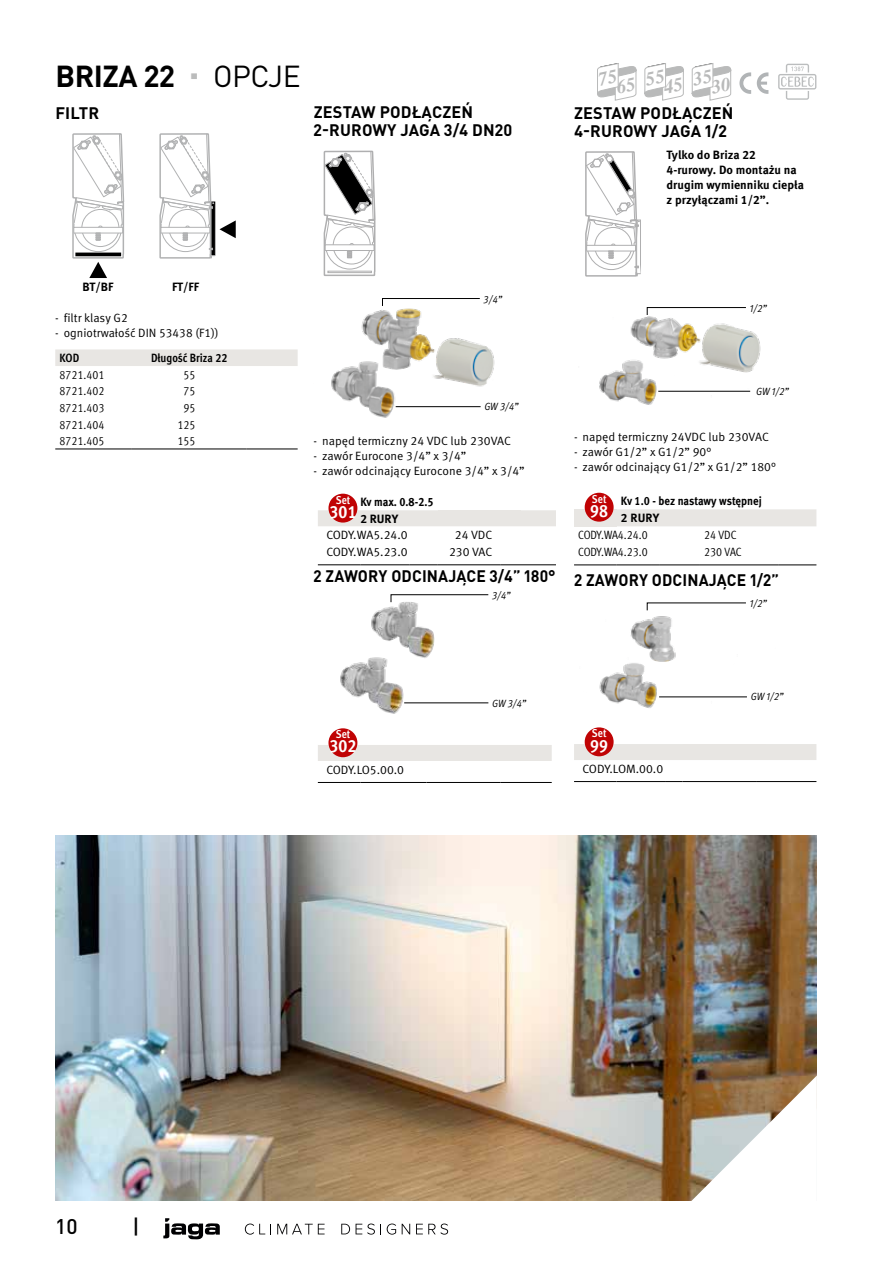
<style>
.page{position:relative;width:893px;height:1263px;background:#fff}
.page>*{position:absolute;margin:0;border:0;box-sizing:border-box;transform-origin:0 0}
.t1{font:700 30px "DIN Pro";letter-spacing:-.015em;color:#000}
.t2{font:30px "DIN Pro";letter-spacing:-.015em;color:#000}
.t3{font:500 21px "DIN Pro";color:#000}
.t4{font:700 condensed 17.85px "Meta Pro";color:#fff}
.t5{font:700 16.5px/18px "DIN Pro";letter-spacing:.01em;color:#000}
.t6{font:700 16.5px "DIN Pro";letter-spacing:.01em;color:#000;scale:.95 1}
.t7{font:12px "Meta Pro";color:#000}
.t8{font:12px "Meta Pro Cond Norm";color:#000}
.t9{font:700 12px/15px "Meta Pro";color:#000}
.t10{font:700 12px/16.5px "Meta Pro";color:#000;scale:.9 1}
.t11{font:700 condensed 12px "Meta Pro";color:#000}
.t12{font:700 condensed 11.55px "Meta Pro";color:#fff}
.t13{font:italic 10.5px "Meta Pro";letter-spacing:-.02em;color:#000;scale:.9 1}
</style>
<div class="page">
<svg style="left:739px;top:72px;width:12px;height:22px"></svg>
<svg style="left:757px;top:72px;width:11px;height:22px"></svg>
<svg style="left:778px;top:64px;width:38px;height:36px"></svg>
<img style="left:55px;top:836px;width:761px;height:364px">
<svg style="left:691px;top:1075px;width:126px;height:126px"></svg>
<svg style="left:159px;top:133px;width:77px;height:126px"></svg>
<svg style="left:72px;top:133px;width:53px;height:145px"></svg>
<div style="left:55px;top:349px;width:243px;height:17px;background:#e8e6e3"></div>
<hr style="left:55px;top:449px;width:77px;height:1px;background:#000">
<hr style="left:132px;top:449px;width:115px;height:1px;background:#000">
<hr style="left:247px;top:449px;width:51px;height:1px;background:#000">
<svg style="left:323px;top:150px;width:53px;height:126px"></svg>
<img style="left:331px;top:308px;width:164px;height:110px">
<svg style="left:382px;top:298px;width:98px;height:8px"></svg>
<hr style="left:396px;top:406px;width:87px;height:1px;background:#000">
<div style="left:481px;top:404px;width:38px;height:6px;background:#fff"></div>
<div style="left:318px;top:510px;width:238px;height:16px;background:#e8e6e3"></div>
<hr style="left:318px;top:564px;width:42px;height:1px;background:#000">
<hr style="left:360px;top:564px;width:50px;height:1px;background:#000">
<svg style="left:410px;top:564px;width:28px;height:1px"></svg>
<hr style="left:438px;top:564px;width:63px;height:1px;background:#000">
<hr style="left:501px;top:564px;width:55px;height:1px;background:#000">
<div style="left:328px;top:494px;width:29px;height:29px;background:#c00304;border-radius:50%"></div>
<div style="left:438px;top:510px;width:82px;height:16px;background:#e8e6e3"></div>
<img style="left:340px;top:601px;width:148px;height:113px">
<svg style="left:391px;top:594px;width:97px;height:9px"></svg>
<hr style="left:404px;top:703px;width:90px;height:1px;background:#000">
<div style="left:488px;top:700px;width:38px;height:6px;background:#fff"></div>
<div style="left:318px;top:745px;width:234px;height:16px;background:#e8e6e3"></div>
<hr style="left:318px;top:782px;width:42px;height:1px;background:#000">
<hr style="left:360px;top:782px;width:66px;height:1px;background:#000">
<hr style="left:426px;top:782px;width:75px;height:1px;background:#000">
<hr style="left:501px;top:782px;width:51px;height:1px;background:#000">
<div style="left:328px;top:728px;width:29px;height:29px;background:#c00304;border-radius:50%"></div>
<div style="left:426px;top:745px;width:83px;height:16px;background:#e8e6e3"></div>
<svg style="left:585px;top:151px;width:56px;height:126px"></svg>
<img style="left:599px;top:316px;width:162px;height:89px">
<svg style="left:647px;top:307px;width:99px;height:8px"></svg>
<hr style="left:658px;top:391px;width:96px;height:1px;background:#000">
<div style="left:750px;top:388px;width:39px;height:7px;background:#fff"></div>
<div style="left:574px;top:509px;width:43px;height:17px;background:#e8e6e3"></div>
<div style="left:617px;top:509px;width:199px;height:17px;background:#e8e6e3"></div>
<hr style="left:574px;top:565px;width:43px;height:1px;background:#000">
<hr style="left:617px;top:565px;width:35px;height:1px;background:#000">
<hr style="left:659px;top:565px;width:41px;height:1px;background:#000">
<hr style="left:700px;top:565px;width:78px;height:1px;background:#000">
<hr style="left:778px;top:565px;width:38px;height:1px;background:#000">
<div style="left:585px;top:493px;width:29px;height:29px;background:#c00304;border-radius:50%"></div>
<img style="left:599px;top:616px;width:148px;height:92px">
<svg style="left:647px;top:602px;width:99px;height:9px"></svg>
<hr style="left:659px;top:697px;width:94px;height:1px;background:#000">
<div style="left:747px;top:694px;width:36px;height:6px;background:#fff"></div>
<div style="left:574px;top:744px;width:242px;height:16px;background:#e8e6e3"></div>
<hr style="left:574px;top:781px;width:43px;height:1px;background:#000">
<hr style="left:617px;top:781px;width:48px;height:1px;background:#000">
<svg style="left:665px;top:781px;width:18px;height:1px"></svg>
<hr style="left:683px;top:781px;width:74px;height:1px;background:#000">
<hr style="left:757px;top:781px;width:59px;height:1px;background:#000">
<div style="left:585px;top:727px;width:29px;height:29px;background:#c00304;border-radius:50%"></div>
<div style="left:683px;top:744px;width:82px;height:16px;background:#e8e6e3"></div>
<svg style="left:245px;top:1223px;width:26px;height:11px"></svg>
<svg style="left:277px;top:1224px;width:48px;height:10px"></svg>
<svg style="left:341px;top:1224px;width:9px;height:10px"></svg>
<svg style="left:356px;top:1223px;width:25px;height:11px"></svg>
<svg style="left:387px;top:1223px;width:9px;height:11px"></svg>
<svg style="left:402px;top:1224px;width:8px;height:10px"></svg>
<svg style="left:416px;top:1223px;width:32px;height:11px"></svg>
<svg style="left:163px;top:1218px;width:57px;height:21px"></svg>
<svg style="left:644px;top:63px;width:40px;height:38px"></svg>
<svg style="left:691px;top:63px;width:40px;height:38px"></svg>
<svg style="left:597px;top:63px;width:40px;height:38px"></svg>
<h1 class="t1" style="left:55px;top:56px;width:121px">BRIZA 22</h1>
<h1 class="t2" style="left:213px;top:56px;width:89px">OPCJE</h1>
<h3 class="t5" style="left:55px;top:103px;width:45px">FILTR</h3>
<h3 class="t5" style="left:314px;top:103px;width:200px">ZESTAW PODŁĄCZEŃ<br>2-RUROWY JAGA 3/4 DN20</h3>
<h3 class="t5" style="left:574px;top:103px;width:161px">ZESTAW PODŁĄCZEŃ<br>4-RUROWY JAGA 1/2</h3>
<p class="t9" style="left:666px;top:147px;width:139px">Tylko do Briza 22<br>4-rurowy. Do montażu na drugim wymienniku ciepła z przyłączami 1/2”.</p>
<p class="t9" style="left:83px;top:280px;width:32px">BT/BF</p>
<p class="t9" style="left:172px;top:280px;width:29px">FT/FF</p>
<p class="t7" style="left:55px;top:310px;width:74px">- filtr klasy G2</p>
<p class="t7" style="left:55px;top:325px;width:165px">- ogniotrwałość DIN 53438 (F1))</p>
<p class="t11" style="left:60px;top:349px;width:21px">KOD</p>
<p class="t11" style="left:151px;top:349px;width:78px">Długość Briza 22</p>
<p class="t8" style="left:60px;top:366px;width:46px">8721.401</p>
<p class="t8" style="left:184px;top:366px;width:13px">55</p>
<p class="t8" style="left:60px;top:383px;width:46px">8721.402</p>
<p class="t8" style="left:184px;top:383px;width:13px">75</p>
<p class="t8" style="left:60px;top:399px;width:46px">8721.403</p>
<p class="t8" style="left:184px;top:399px;width:13px">95</p>
<p class="t8" style="left:60px;top:416px;width:46px">8721.404</p>
<p class="t8" style="left:178px;top:416px;width:19px">125</p>
<p class="t8" style="left:60px;top:432px;width:46px">8721.405</p>
<p class="t8" style="left:178px;top:432px;width:19px">155</p>
<p class="t13" style="left:484px;top:293px;width:22px">3/4”</p>
<p class="t13" style="left:750px;top:302px;width:21px">1/2”</p>
<p class="t13" style="left:484px;top:400px;width:39px">GW 3/4”</p>
<p class="t7" style="left:314px;top:434px;width:199px">- napęd termiczny 24 VDC lub 230VAC</p>
<p class="t7" style="left:314px;top:449px;width:154px">- zawór Eurocone 3/4” x 3/4”</p>
<p class="t7" style="left:314px;top:464px;width:213px">- zawór odcinający Eurocone 3/4” x 3/4”</p>
<p class="t12" style="left:336px;top:491px;width:16px">Set</p>
<h3 class="t4" style="left:330px;top:498px;width:28px">301</h3>
<p class="t10" style="left:360px;top:494px;width:83px">Kv max. 0.8-2.5<br>2 RURY</p>
<p class="t7" style="left:326px;top:528px;width:83px">CODY.WA5.24.0</p>
<p class="t7" style="left:455px;top:528px;width:39px">24 VDC</p>
<p class="t7" style="left:326px;top:545px;width:83px">CODY.WA5.23.0</p>
<p class="t7" style="left:449px;top:545px;width:45px">230 VAC</p>
<h3 class="t6" style="left:314px;top:565px;width:256px">2 ZAWORY ODCINAJĄCE 3/4” 180°</h3>
<p class="t13" style="left:492px;top:589px;width:22px">3/4”</p>
<p class="t13" style="left:756px;top:385px;width:38px">GW 1/2”</p>
<p class="t7" style="left:574px;top:430px;width:196px">- napęd termiczny 24VDC lub 230VAC</p>
<p class="t7" style="left:574px;top:445px;width:139px">- zawór G1/2” x G1/2” 90°</p>
<p class="t7" style="left:574px;top:460px;width:203px">- zawór odcinający G1/2” x G1/2” 180°</p>
<p class="t12" style="left:592px;top:490px;width:16px">Set</p>
<h3 class="t4" style="left:590px;top:497px;width:19px">98</h3>
<p class="t10" style="left:621px;top:493px;width:158px;line-height:17px">Kv 1.0 - bez nastawy wstępnej<br>2 RURY</p>
<p class="t8" style="left:578px;top:526px;width:71px">CODY.WA4.24.0</p>
<p class="t8" style="left:704px;top:526px;width:34px">24 VDC</p>
<p class="t8" style="left:578px;top:543px;width:71px">CODY.WA4.23.0</p>
<p class="t8" style="left:704px;top:543px;width:39px">230 VAC</p>
<h3 class="t6" style="left:574px;top:569px;width:217px">2 ZAWORY ODCINAJĄCE 1/2”</h3>
<p class="t13" style="left:750px;top:597px;width:21px">1/2”</p>
<p class="t12" style="left:336px;top:725px;width:16px">Set</p>
<h3 class="t4" style="left:330px;top:732px;width:28px">302</h3>
<p class="t7" style="left:326px;top:763px;width:79px">CODY.LO5.00.0</p>
<p class="t13" style="left:492px;top:697px;width:39px">GW 3/4”</p>
<p class="t12" style="left:592px;top:724px;width:16px">Set</p>
<h3 class="t4" style="left:590px;top:732px;width:19px">99</h3>
<p class="t7" style="left:583px;top:762px;width:82px">CODY.LOM.00.0</p>
<p class="t13" style="left:751px;top:690px;width:38px">GW 1/2”</p>
<h2 class="t3" style="left:55px;top:1212px;width:24px">10</h2>
<h2 class="t3" style="left:132px;top:1212px;width:9px">|</h2>
</div>
